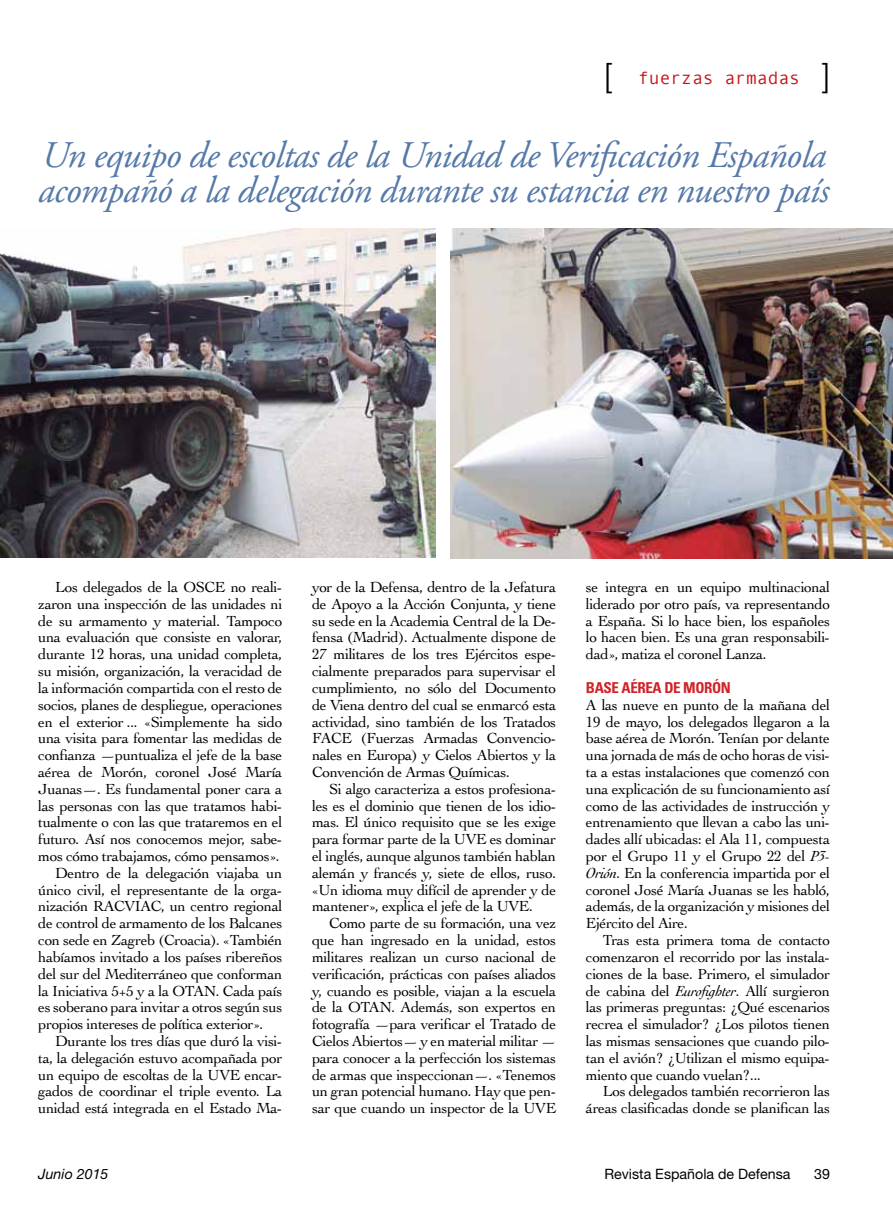
<style>
.page{position:relative;width:893px;height:1217px;background:#fff}
.page>*{position:absolute;margin:0;border:0;box-sizing:border-box;transform-origin:0 0}
.t1{font:italic 37.5px/34.5px "Adobe Garamond Pro";letter-spacing:-.02em;color:#5579a8}
.t2{font:300 33px "Helvetica Neue";color:#000}
.t3{font:18px "Monotypecom";color:#c4141b}
.t4{font:15.3px/16.8px "Cochin";letter-spacing:-.025em;color:#000;text-align:justify}
.t5{font:700 condensed 15px "Univers";letter-spacing:-.025em;color:#d22229}
.t6{font:14.25px "Helvetica Neue";color:#000}
.t7{font:italic 14.25px "Helvetica Neue";color:#000}
.s1{font-family:"Helvetica Neue";font-weight:300;font-size:33px;color:#000}
.s2{font-style:italic}
</style>
<div class="page">
<img style="left:450px;top:228px;width:443px;height:330px">
<img style="left:0;top:228px;width:436px;height:329px">
<h2 class="t2" style="left:604px;top:55px;width:9px">[</h2>
<p class="t3" style="left:638px;top:68px;width:193px">fuerzas armadas <span class="s1">]</span></p>
<h1 class="t1" style="left:38px;top:139px;width:792px">Un equipo de escoltas de la Unidad de Verificación Española acompañó a la delegación durante su estancia en nuestro país</h1>
<p class="t4" style="left:55px;top:578px;width:229px">Los delegados de la OSCE no reali-</p>
<p class="t4" style="left:38px;top:594px;width:246px">zaron una inspección de las unidades ni</p>
<p class="t4" style="left:38px;top:611px;width:246px">de su armamento y material. Tampoco</p>
<p class="t4" style="left:38px;top:628px;width:246px">una evaluación que consiste en valorar,</p>
<p class="t4" style="left:38px;top:645px;width:246px">durante 12 horas, una unidad completa,</p>
<p class="t4" style="left:38px;top:662px;width:246px">su misión, organización, la veracidad de</p>
<p class="t4" style="left:38px;top:678px;width:246px">la información compartida con el resto de</p>
<p class="t4" style="left:38px;top:695px;width:246px">socios, planes de despliegue, operaciones</p>
<p class="t4" style="left:38px;top:712px;width:246px">en el exterior ... «Simplemente ha sido</p>
<p class="t4" style="left:38px;top:729px;width:246px">una visita para fomentar las medidas de</p>
<p class="t4" style="left:38px;top:746px;width:246px">confianza —puntualiza el jefe de la base</p>
<p class="t4" style="left:38px;top:762px;width:246px">aérea de Morón, coronel José María</p>
<p class="t4" style="left:38px;top:779px;width:246px">Juanas—. Es fundamental poner cara a</p>
<p class="t4" style="left:38px;top:796px;width:246px">las personas con las que tratamos habi-</p>
<p class="t4" style="left:38px;top:813px;width:246px">tualmente o con las que trataremos en el</p>
<p class="t4" style="left:38px;top:830px;width:246px">futuro. Así nos conocemos mejor, sabe-</p>
<p class="t4" style="left:38px;top:846px;width:243px">mos cómo trabajamos, cómo pensamos».</p>
<p class="t4" style="left:55px;top:863px;width:229px">Dentro de la delegación viajaba un</p>
<p class="t4" style="left:38px;top:880px;width:246px">único civil, el representante de la orga-</p>
<p class="t4" style="left:38px;top:897px;width:246px">nización RACVIAC, un centro regional</p>
<p class="t4" style="left:38px;top:914px;width:246px">de control de armamento de los Balcanes</p>
<p class="t4" style="left:38px;top:930px;width:246px">con sede en Zagreb (Croacia). «También</p>
<p class="t4" style="left:38px;top:947px;width:246px">habíamos invitado a los países ribereños</p>
<p class="t4" style="left:38px;top:964px;width:246px">del sur del Mediterráneo que conforman</p>
<p class="t4" style="left:38px;top:981px;width:246px">la Iniciativa 5+5 y a la OTAN. Cada país</p>
<p class="t4" style="left:38px;top:998px;width:246px">es soberano para invitar a otros según sus</p>
<p class="t4" style="left:38px;top:1014px;width:227px">propios intereses de política exterior».</p>
<p class="t4" style="left:55px;top:1031px;width:229px">Durante los tres días que duró la visi-</p>
<p class="t4" style="left:38px;top:1048px;width:246px">ta, la delegación estuvo acompañada por</p>
<p class="t4" style="left:38px;top:1065px;width:246px">un equipo de escoltas de la UVE encar-</p>
<p class="t4" style="left:38px;top:1082px;width:246px">gados de coordinar el triple evento. La</p>
<p class="t4" style="left:38px;top:1098px;width:246px">unidad está integrada en el Estado Ma-</p>
<p class="t4" style="left:312px;top:578px;width:246px">yor de la Defensa, dentro de la Jefatura de Apoyo a la Acción Conjunta, y tiene su sede en la Academia Central de la De&shy;fensa (Madrid). Actualmente dispone de 27 militares de los tres Ejércitos espe&shy;cialmente preparados para supervisar el cumplimiento, no sólo del Documento de Viena dentro del cual se enmarcó esta actividad, sino también de los Tratados FACE (Fuerzas Armadas Convencio&shy;nales en Europa) y Cielos Abiertos y la Convención de Armas Químicas.</p>
<p class="t4" style="left:312px;top:779px;width:246px;text-indent:17px">Si algo caracteriza a estos profesiona&shy;les es el dominio que tienen de los idio&shy;mas. El único requisito que se les exige para formar parte de la UVE es dominar el inglés, aunque algunos también hablan alemán y francés y, siete de ellos, ruso. «Un idioma muy difícil de aprender y de mantener», explica el jefe de la UVE.</p>
<p class="t4" style="left:312px;top:914px;width:246px;text-indent:17px">Como parte de su formación, una vez que han ingresado en la unidad, estos militares realizan un curso nacional de verificación, prácticas con países aliados y, cuando es posible, viajan a la escuela de la OTAN. Además, son expertos en fotografía —para verificar el Tratado de Cielos Abiertos— y en material militar — para conocer a la perfección los sistemas de armas que inspeccionan—. «Tenemos un gran potencial humano. Hay que pen&shy;sar que cuando un inspector de la UVE</p>
<p class="t4" style="left:586px;top:578px;width:246px">se integra en un equipo multinacional liderado por otro país, va representando a España. Si lo hace bien, los españoles lo hacen bien. Es una gran responsabili&shy;dad», matiza el coronel Lanza.</p>
<p class="t5" style="left:586px;top:678px;width:146px">BASE AÉREA DE MORÓN</p>
<p class="t4" style="left:586px;top:695px;width:246px">A las nueve en punto de la mañana del 19 de mayo, los delegados llegaron a la base aérea de Morón. Tenían por delante una jornada de más de ocho horas de visi&shy;ta a estas instalaciones que comenzó con una explicación de su funcionamiento así como de las actividades de instrucción y entrenamiento que llevan a cabo las uni&shy;dades allí ubicadas: el Ala 11, compuesta por el Grupo 11 y el Grupo 22 del <span class="s2">P3- Orión</span>. En la conferencia impartida por el coronel José María Juanas se les habló, además, de la organización y misiones del Ejército del Aire.</p>
<p class="t4" style="left:586px;top:930px;width:246px;text-indent:17px">Tras esta primera toma de contacto comenzaron el recorrido por las instala&shy;ciones de la base. Primero, el simulador de cabina del <span class="s2">Eurofighter</span>. Allí surgieron las primeras preguntas: ¿Qué escenarios recrea el simulador? ¿Los pilotos tienen las mismas sensaciones que cuando pilo&shy;tan el avión? ¿Utilizan el mismo equipa&shy;miento que cuando vuelan?...</p>
<p class="t4" style="left:586px;top:1082px;width:246px;text-align:right">Los delegados también recorrieron las áreas clasificadas donde se planifican las</p>
<p class="t7" style="left:38px;top:1164px;width:72px">Junio 2015</p>
<p class="t6" style="left:604px;top:1164px;width:188px">Revista Española de Defensa</p>
<p class="t6" style="left:814px;top:1164px;width:17px">39</p>
</div>
